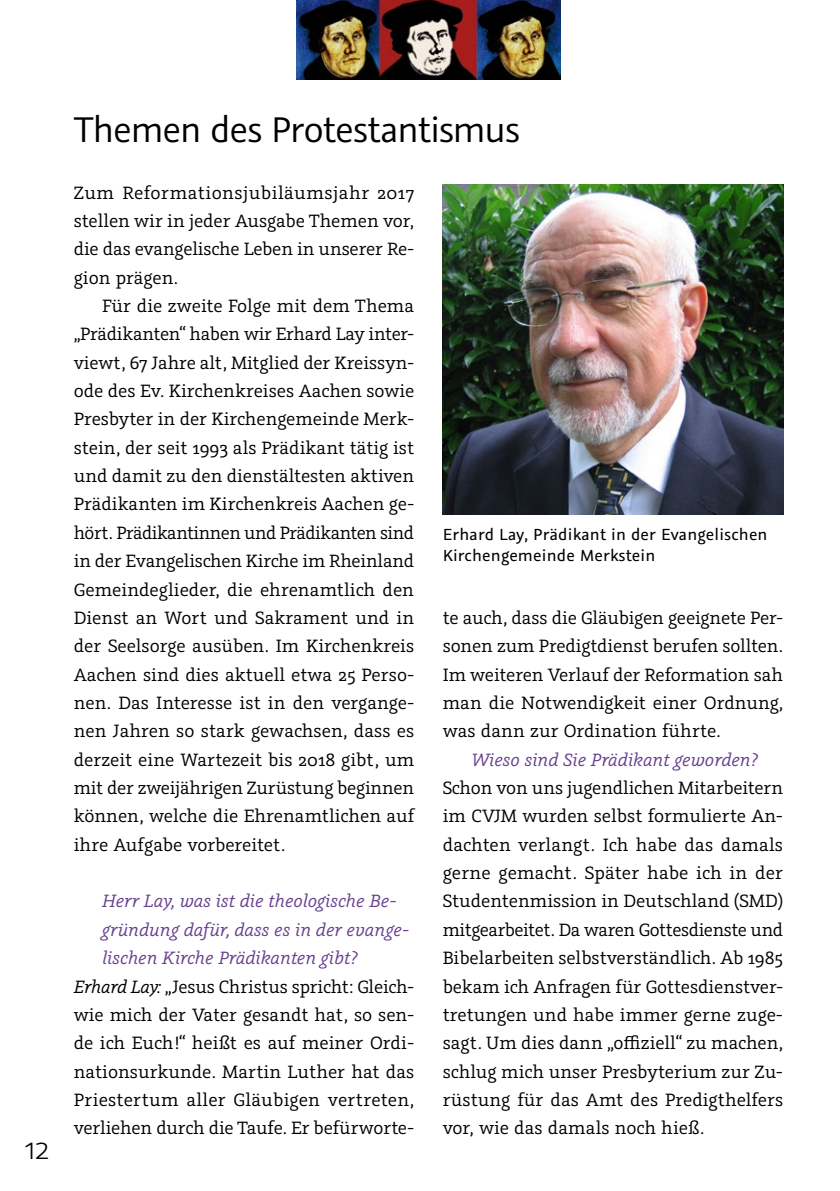
<style>
.page{position:relative;width:840px;height:1191px;background:#fff}
.page>*{position:absolute;margin:0;border:0;box-sizing:border-box;transform-origin:0 0}
.t1{font:40px "Graublau Sans";letter-spacing:-.035em;color:#000}
.t2{font:300 36px "Graublau Sans";color:#000}
.t3{font:20px/28.4px "Graublau Slab";letter-spacing:-.005em;color:#000;text-align:justify}
.t4{font:italic 20px "Graublau Slab";color:#694290}
.t5{font:18px/21.6px "Graublau Sans";letter-spacing:.01em;color:#000}
.s1{font-style:italic}
</style>
<div class="page">
<img style="left:296px;top:0;width:264px;height:79px">
<img style="left:442px;top:184px;width:340px;height:330px">
<h2 class="t2" style="left:24px;top:1126px;width:26px">12</h2>
<h1 class="t1" style="left:74px;top:105px;width:447px">Themen des Protestantismus</h1>
<p class="t3" style="left:74px;top:178px;width:342px">Zum Reformationsjubiläumsjahr 2017 stellen wir in jeder Ausgabe Themen vor, die das evangelische Leben in unserer Re&shy;gion prägen.</p>
<p class="t3" style="left:74px;top:291px;width:342px;text-indent:28px">Für die zweite Folge mit dem Thema „Prädikanten“ haben wir Erhard Lay inter&shy;viewt, 67 Jahre alt, Mitglied der Kreissyn&shy;ode des Ev. Kirchenkreises Aachen sowie Presbyter in der Kirchengemeinde Merk&shy;stein, der seit 1993 als Prädikant tätig ist und damit zu den dienstältesten aktiven Prädikanten im Kirchenkreis Aachen ge&shy;hört. Prädikantinnen und Prädikanten sind in der Evangelischen Kirche im Rheinland Gemeindeglieder, die ehrenamtlich den Dienst an Wort und Sakrament und in der Seelsorge ausüben. Im Kirchenkreis Aachen sind dies aktuell etwa 25 Perso&shy;nen. Das Interesse ist in den vergange&shy;nen Jahren so stark gewachsen, dass es derzeit eine Wartezeit bis 2018 gibt, um mit der zweijährigen Zurüstung beginnen können, welche die Ehrenamtlichen auf ihre Aufgabe vorbereitet.</p>
<p class="t4" style="left:102px;top:890px;width:296px">Herr Lay, was ist die theologische Be-</p>
<p class="t4" style="left:102px;top:918px;width:309px">gründung dafür, dass es in der evange-</p>
<p class="t4" style="left:102px;top:946px;width:257px">lischen Kirche Prädikanten gibt?</p>
<p class="t3" style="left:74px;top:971px;width:342px"><span class="s1">Erhard Lay:</span> „Jesus Christus spricht: Gleich-</p>
<p class="t3" style="left:74px;top:1000px;width:342px">wie mich der Vater gesandt hat, so sen-</p>
<p class="t3" style="left:74px;top:1028px;width:342px">de ich Euch!“ heißt es auf meiner Ordi-</p>
<p class="t3" style="left:74px;top:1056px;width:342px">nationsurkunde. Martin Luther hat das</p>
<p class="t3" style="left:74px;top:1085px;width:342px">Priestertum aller Gläubigen vertreten,</p>
<p class="t3" style="left:74px;top:1113px;width:342px">verliehen durch die Taufe. Er befürworte-</p>
<p class="t5" style="left:442px;top:523px;width:326px">Erhard Lay, Prädikant in der Evangelischen<br>Kirchengemeinde Merkstein</p>
<p class="t3" style="left:442px;top:603px;width:342px">te auch, dass die Gläubigen geeignete Per&shy;sonen zum Predigtdienst berufen sollten.<br>Im weiteren Verlauf der Reformation sah man die Notwendigkeit einer Ordnung, was dann zur Ordination führte.</p>
<p class="t4" style="left:471px;top:748px;width:288px">Wieso sind Sie Prädikant geworden?</p>
<p class="t3" style="left:442px;top:773px;width:342px">Schon von uns jugendlichen Mitarbeitern im CVJM wurden selbst formulierte An&shy;dachten verlangt. Ich habe das damals gerne gemacht. Später habe ich in der Studentenmission in Deutschland (SMD) mitgearbeitet. Da waren Gottesdienste und Bibelarbeiten selbstverständlich. Ab 1985 bekam ich Anfragen für Gottesdienstver&shy;tretungen und habe immer gerne zuge&shy;sagt. Um dies dann „offiziell“ zu machen, schlug mich unser Presbyterium zur Zu&shy;rüstung für das Amt des Predigthelfers vor, wie das damals noch hieß.</p>
</div>
